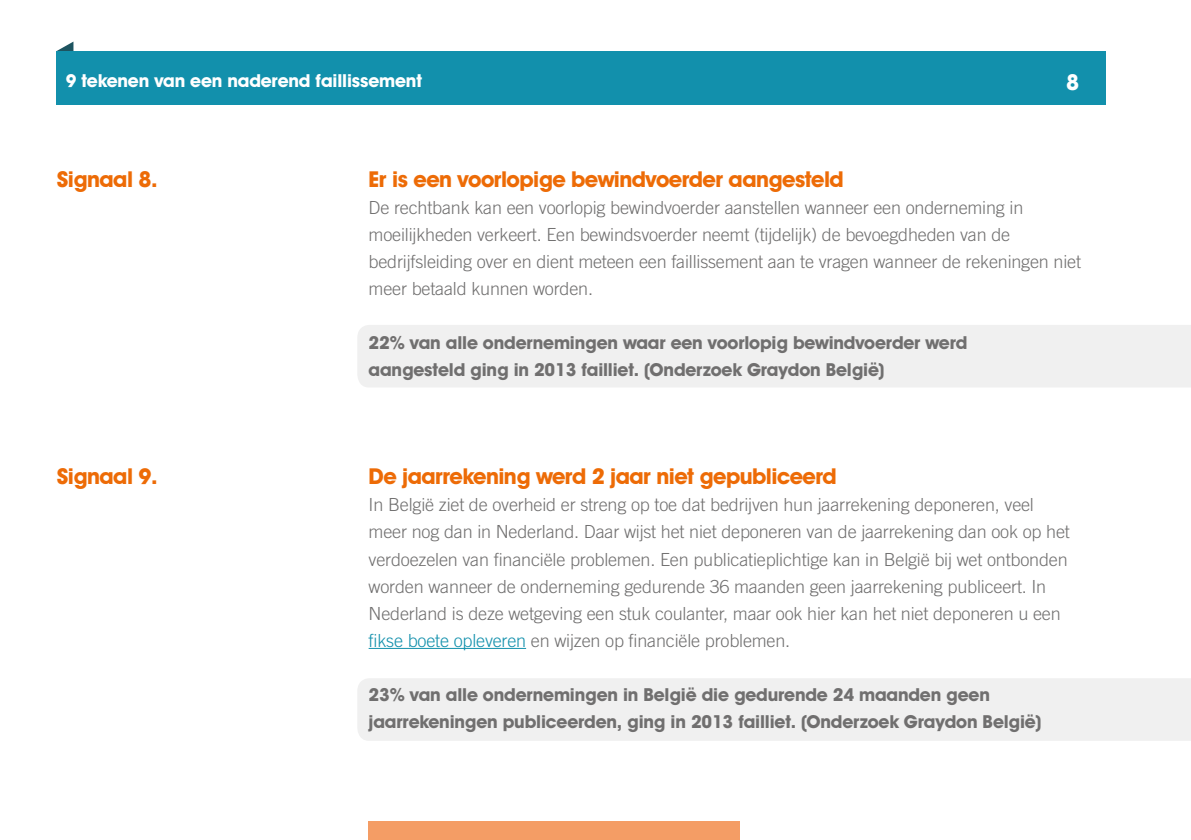
<style>
.page{position:relative;width:1191px;height:840px;background:#fff}
.page>*{position:absolute;margin:0;border:0;box-sizing:border-box;transform-origin:0 0}
.t1{font:700 22px "Avant Garde IT Cby BT";letter-spacing:-.025em;color:#ed6b06}
.t2{font:700 22px "Avant Garde IT Cby BT";color:#fff}
.t3{font:300 18px/27px "Trade Gothic";letter-spacing:-.01em;color:#706f6f}
.t4{font:700 18px/27px "Avant Garde IT Cby BT";letter-spacing:-.01em;color:#706f6f}
.t5{font:700 18px "Avant Garde IT Cby BT";letter-spacing:-.01em;color:#fff}
.s1{color:#1290ac}
</style>
<div class="page">
<div style="left:369px;top:821px;width:371px;height:18px;background:#f49d65"></div>
<svg style="left:57px;top:42px;width:16px;height:9px"></svg>
<div style="left:57px;top:51px;width:1049px;height:53px;background:#1290ac"></div>
<div style="left:357px;top:325px;width:834px;height:62px;background:#f0f0f0"></div>
<div style="left:357px;top:678px;width:834px;height:62px;background:#f0f0f0"></div>
<hr style="left:369px;top:647px;width:157px;height:1px;background:#1290ac">
<p class="t5" style="left:66px;top:69px;width:358px">9 tekenen van een naderend faillissement</p>
<p class="t2" style="left:1066px;top:68px;width:15px">8</p>
<p class="t1" style="left:57px;top:166px;width:102px">Signaal 8.</p>
<p class="t1" style="left:57px;top:462px;width:102px">Signaal 9.</p>
<p class="t1" style="left:369px;top:166px;width:477px">Er is een voorlopige bewindvoerder aangesteld</p>
<p class="t3" style="left:369px;top:194px;width:714px">De rechtbank kan een voorlopig bewindvoerder aanstellen wanneer een onderneming in moeilijkheden verkeert. Een bewindsvoerder neemt (tijdelijk) de bevoegdheden van de bedrijfsleiding over en dient meteen een faillissement aan te vragen wanneer de rekeningen niet meer betaald kunnen worden.</p>
<p class="t4" style="left:369px;top:329px;width:600px">22% van alle ondernemingen waar een voorlopig bewindvoerder werd aangesteld ging in 2013 failliet. (Onderzoek Graydon België)</p>
<p class="t1" style="left:369px;top:463px;width:470px">De jaarrekening werd 2 jaar niet gepubliceerd</p>
<p class="t3" style="left:369px;top:491px;width:702px">In België ziet de overheid er streng op toe dat bedrijven hun jaarrekening deponeren, veel meer nog dan in Nederland. Daar wijst het niet deponeren van de jaarrekening dan ook op het verdoezelen van financiële problemen. Een publicatieplichtige kan in België bij wet ontbonden worden wanneer de onderneming gedurende 36 maanden geen jaarrekening publiceert. In Nederland is deze wetgeving een stuk coulanter, maar ook hier kan het niet deponeren u een <span class="s1">fikse boete opleveren</span> en wijzen op financiële problemen.</p>
<p class="t4" style="left:369px;top:680px;width:674px">23% van alle ondernemingen in België die gedurende 24 maanden geen jaarrekeningen publiceerden, ging in 2013 failliet. (Onderzoek Graydon België)</p>
</div>
